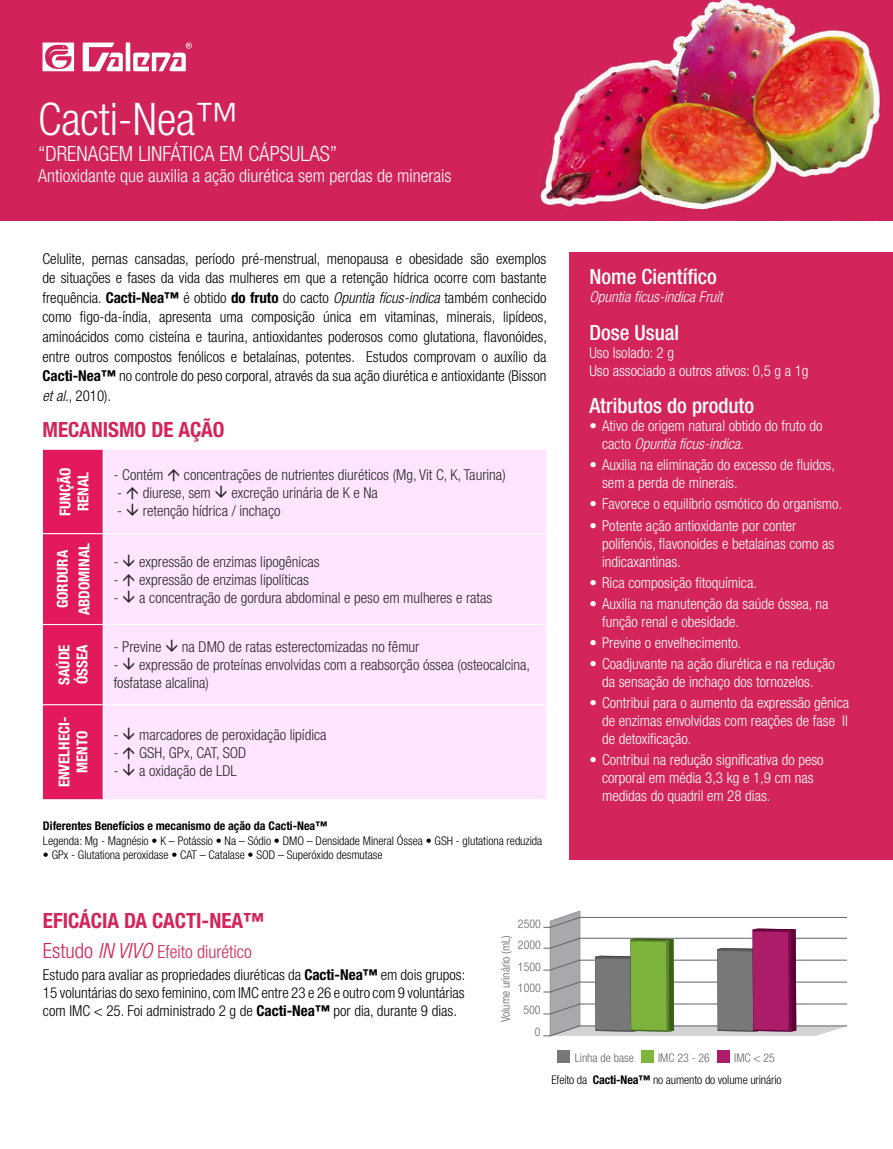
<style>
.page{position:relative;width:893px;height:1149px;background:#fff}
.page>*{position:absolute;margin:0;border:0;box-sizing:border-box;transform-origin:0 0}
.t1{font:300 condensed 45px "Helvetica Neue LT Std";color:#fff}
.t2{font:500 condensed 21px "Helvetica Neue LT Std";color:#fff}
.t3{font:700 condensed 21px "Helvetica Neue LT Std";color:#d3255a}
.t4{font:300 condensed 21px "Helvetica Neue LT Std";color:#fff}
.t5{font:300 condensed 18px "Helvetica Neue LT Std";color:#fff}
.t6{font:300 condensed 18px "Helvetica Neue LT Std";color:#d3255a}
.t7{font:300 condensed 15px/19.5px "Helvetica Neue LT Std";color:#000;text-align:justify}
.t8{font:300 condensed 15px/18px "Helvetica Neue LT Std";color:#fff}
.t9{font:300 condensed 15px/18px "Helvetica Neue LT Std";color:#292829}
.t10{font:700 condensed 15px/18px "Helvetica Neue LT Std";color:#fff}
.t11{font:italic 300 condensed 15px "Helvetica Neue LT Std";color:#fff}
.t12{font:300 condensed 12px "Helvetica Neue LT Std";letter-spacing:-.005em;color:#000}
.t13{font:700 condensed 12px "Helvetica Neue LT Std";color:#000}
.t14{font:300 condensed 11.85px/21.6px "Helvetica Neue LT Std";color:#636466;text-align:right}
.s1{font-weight:700}
.s2{font-style:italic}
.s3{font-size:21px}
.s4{font-style:italic;font-size:21px}
</style>
<div class="page">
<img style="left:0;top:0;width:893px;height:220px">
<div style="left:570px;top:252px;width:323px;height:607px;background:#d3255a"></div>
<svg style="left:43px;top:42px;width:149px;height:29px"></svg>
<svg style="left:543px;top:910px;width:305px;height:125px"></svg>
<div style="left:557px;top:1049px;width:13px;height:13px;background:#77787b"></div>
<div style="left:641px;top:1049px;width:12px;height:13px;background:#7fb53b"></div>
<div style="left:717px;top:1049px;width:12px;height:13px;background:#ad1c6a"></div>
<div style="left:43px;top:449px;width:60px;height:350px;background:#e2195a"></div>
<div style="left:104px;top:450px;width:442px;height:349px;background:#ffe5ff"></div>
<hr style="left:43px;top:533px;width:60px;height:1px;background:#fff">
<hr style="left:43px;top:623px;width:60px;height:2px;background:#fff">
<hr style="left:43px;top:704px;width:60px;height:1px;background:#fff">
<hr style="left:104px;top:533px;width:442px;height:1px;background:#fff">
<hr style="left:104px;top:623px;width:442px;height:2px;background:#fff">
<hr style="left:104px;top:704px;width:442px;height:1px;background:#fff">
<svg style="left:168px;top:468px;width:11px;height:12px"></svg>
<svg style="left:216px;top:485px;width:11px;height:12px"></svg>
<svg style="left:127px;top:486px;width:11px;height:29px"></svg>
<svg style="left:124px;top:554px;width:10px;height:12px"></svg>
<svg style="left:124px;top:573px;width:10px;height:29px"></svg>
<svg style="left:166px;top:639px;width:11px;height:13px"></svg>
<svg style="left:124px;top:657px;width:10px;height:13px"></svg>
<svg style="left:124px;top:727px;width:10px;height:12px"></svg>
<svg style="left:124px;top:746px;width:10px;height:29px"></svg>
<h1 class="t1" style="left:38px;top:94px;width:204px">Cacti-Nea™</h1>
<h2 class="t4" style="left:38px;top:141px;width:301px">“DRENAGEM LINFÁTICA EM CÁPSULAS”</h2>
<p class="t5" style="left:38px;top:165px;width:415px">Antioxidante que auxilia a ação diurética sem perdas de minerais</p>
<p class="t7" style="left:43px;top:249px;width:506px">Celulite, pernas cansadas, período pré-menstrual, menopausa e obesidade são exemplos de situações e fases da vida das mulheres em que a retenção hídrica ocorre com bastante frequência. <span class="s1">Cacti-Nea™</span> é obtido <span class="s1">do fruto</span> do cacto <span class="s2">Opuntia fícus-indica</span> também conhecido como figo-da-índia, apresenta uma composição única em vitaminas, minerais, lipídeos, aminoácidos como cisteína e taurina, antioxidantes poderosos como glutationa, flavonóides, entre outros compostos fenólicos e betalaínas, potentes. Estudos comprovam o auxílio da <span class="s1">Cacti-Nea™</span> no controle do peso corporal, através da sua ação diurética e antioxidante (Bisson <span class="s2">et al.</span>, 2010).</p>
<h2 class="t3" style="left:43px;top:417px;width:183px">MECANISMO DE AÇÃO</h2>
<p class="t10" style="left:56px;top:515px;width:50px;rotate:-90deg">FUNÇÃO<br>RENAL</p>
<p class="t9" style="left:114px;top:465px;width:51px">- Contém</p>
<p class="t9" style="left:184px;top:465px;width:323px">concentrações de nutrientes diuréticos (Mg, Vit C, K, Taurina)</p>
<p class="t9" style="left:117px;top:483px;width:95px">- diurese, sem</p>
<p class="t9" style="left:231px;top:483px;width:148px">excreção urinária de K e Na</p>
<p class="t9" style="left:117px;top:501px;width:165px">- retenção hídrica / inchaço</p>
<p class="t10" style="left:51px;top:615px;width:74px;line-height:21.6px;text-align:center;rotate:-90deg">GORDURA<br>ABDOMINAL</p>
<p class="t9" style="left:114px;top:552px;width:207px">- expressão de enzimas lipogênicas</p>
<p class="t9" style="left:114px;top:570px;width:197px">- expressão de enzimas lipolíticas</p>
<p class="t9" style="left:114px;top:588px;width:380px">- a concentração de gordura abdominal e peso em mulheres e ratas</p>
<p class="t10" style="left:55px;top:684px;width:42px;rotate:-90deg">SAÚDE<br>ÓSSEA</p>
<p class="t9" style="left:114px;top:637px;width:49px">- Previne</p>
<p class="t9" style="left:182px;top:637px;width:239px">na DMO de ratas esterectomizadas no fêmur</p>
<p class="t9" style="left:114px;top:655px;width:418px">- expressão de proteínas envolvidas com a reabsorção óssea (osteocalcina, fosfatase alcalina)</p>
<p class="t10" style="left:55px;top:787px;width:72px;text-align:center;rotate:-90deg">ENVELHECI-<br>MENTO</p>
<p class="t9" style="left:114px;top:725px;width:214px">- marcadores de peroxidação lipídica</p>
<p class="t9" style="left:114px;top:743px;width:134px">- GSH, GPx, CAT, SOD</p>
<p class="t9" style="left:114px;top:761px;width:125px">- a oxidação de LDL</p>
<p class="t13" style="left:43px;top:818px;width:286px">Diferentes Benefícios e mecanismo de ação da Cacti-Nea™</p>
<p class="t12" style="left:43px;top:833px;width:501px">Legenda: Mg - Magnésio • K – Potássio • Na – Sódio • DMO – Densidade Mineral Óssea • GSH - glutationa reduzida</p>
<p class="t12" style="left:43px;top:847px;width:341px">• GPx - Glutationa peroxidase • CAT – Catalase • SOD – Superóxido desmutase</p>
<h2 class="t3" style="left:43px;top:907px;width:223px">EFICÁCIA Da CACTI-NEA™</h2>
<p class="t6" style="left:43px;top:940px;width:210px"><span class="s3">Estudo</span> <span class="s4">IN VIVO</span> Efeito diurético</p>
<p class="t7" style="left:43px;top:965px;width:424px;line-height:18px">Estudo para avaliar as propriedades diuréticas da <span class="s1">Cacti-Nea™</span> em dois grupos:<br>15 voluntárias do sexo feminino, com IMC entre 23 e 26 e outro com 9 voluntárias com IMC &lt; 25. Foi administrado 2 g de <span class="s1">Cacti-Nea™</span> por dia, durante 9 dias.</p>
<p class="t14" style="left:518px;top:912px;width:24px">2500</p>
<p class="t14" style="left:495px;top:1022px;width:89px;rotate:-90deg">Volume urinário (mL)</p>
<p class="t14" style="left:518px;top:933px;width:24px">2000</p>
<p class="t14" style="left:518px;top:955px;width:24px;text-align:left">1500<br>1000</p>
<p class="t14" style="left:523px;top:998px;width:19px">500<br>0</p>
<h2 class="t2" style="left:589px;top:264px;width:129px">Nome Científico</h2>
<p class="t11" style="left:589px;top:288px;width:135px">Opuntia fícus-indica Fruit</p>
<h2 class="t2" style="left:589px;top:320px;width:91px">Dose Usual</h2>
<p class="t8" style="left:589px;top:343px;width:221px">Uso Isolado: 2 g<br>Uso associado a outros ativos: 0,5 g a 1g</p>
<h2 class="t2" style="left:589px;top:393px;width:166px">Atributos do produto</h2>
<p class="t8" style="left:602px;top:417px;width:222px;text-indent:-13px">• Ativo de origem natural obtido do fruto do cacto <span class="s2">Opuntia fícus-indica</span>.</p>
<p class="t8" style="left:602px;top:456px;width:234px;text-indent:-13px">• Auxilia na eliminação do excesso de fluidos, sem a perda de minerais.</p>
<p class="t8" style="left:589px;top:495px;width:254px">• Favorece o equilíbrio osmótico do organismo.</p>
<p class="t8" style="left:602px;top:516px;width:234px;text-indent:-13px">• Potente ação antioxidante por conter polifenóis, flavonoides e betalaínas como as indicaxantinas.</p>
<p class="t8" style="left:589px;top:573px;width:169px">• Rica composição fitoquímica.</p>
<p class="t8" style="left:602px;top:594px;width:228px;text-indent:-13px">• Auxilia na manutenção da saúde óssea, na função renal e obesidade.</p>
<p class="t8" style="left:589px;top:633px;width:154px">• Previne o envelhecimento.</p>
<p class="t8" style="left:589px;top:654px;width:247px;text-align:center">• Coadjuvante na ação diurética e na redução da sensação de inchaço dos tornozelos.</p>
<p class="t8" style="left:602px;top:693px;width:249px;text-align:justify;text-indent:-13px">• Contribui para o aumento da expressão gênica de enzimas envolvidas com reações de fase II de detoxificação.</p>
<p class="t8" style="left:602px;top:750px;width:223px;text-indent:-13px">• Contribui na redução significativa do peso corporal em média 3,3 kg e 1,9 cm nas medidas do quadril em 28 dias.</p>
<p class="t14" style="left:575px;top:1046px;width:61px">Linha de base</p>
<p class="t14" style="left:658px;top:1046px;width:53px">IMC 23 - 26</p>
<p class="t14" style="left:734px;top:1046px;width:42px">IMC &lt; 25</p>
<p class="t12" style="left:551px;top:1072px;width:232px">Efeito da <span class="s1">Cacti-Nea™</span> no aumento do volume urinário</p>
</div>
